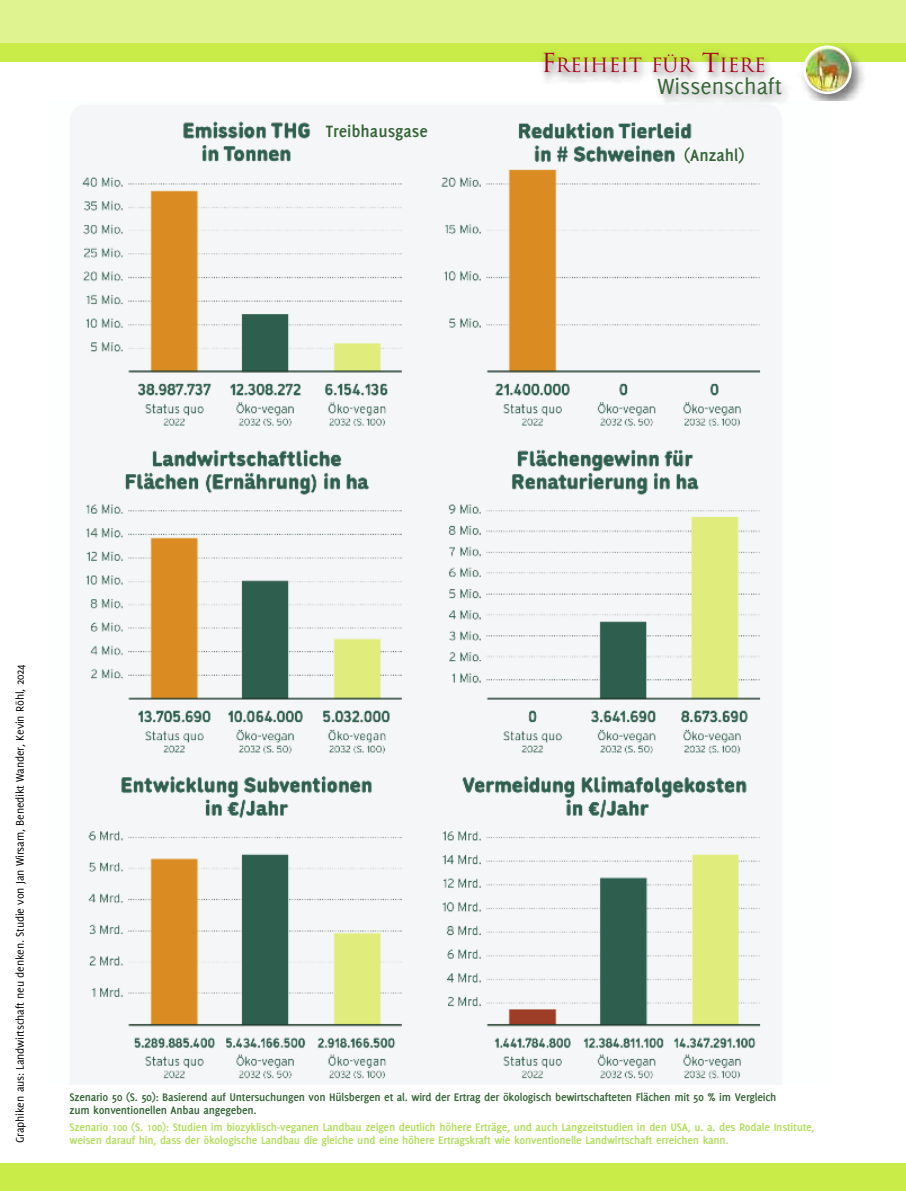
<style>
.page{position:relative;width:906px;height:1191px;background:#fff}
.page>*{position:absolute;margin:0;border:0;box-sizing:border-box;transform-origin:0 0}
.t1{font:24px "Delicious";color:#376538}
.t2{font:19.2px "Trajan";color:#aa0019}
.t3{font:700 18px "Delicious";color:#376538}
.t4{font:700 12px/13.5px "Delicious";letter-spacing:-.02em;color:#b2dd5c}
.t5{font:700 12px/13.5px "Delicious";letter-spacing:-.02em;color:#376538}
.t6{font:12px "Delicious";letter-spacing:-.02em;color:#000006}
.s1{font-size:25.5px}
</style>
<div class="page">
<div style="left:0;top:1163px;width:906px;height:28px;background:#c9ec48"></div>
<div style="left:0;top:0;width:906px;height:44px;background:#dff391"></div>
<div style="left:0;top:43px;width:906px;height:18px;background:#c9ec48"></div>
<img style="left:496px;top:52px;width:300px;height:14px">
<img style="left:796px;top:53px;width:75px;height:48px">
<img style="left:803px;top:45px;width:48px;height:49px">
<img style="left:81px;top:121px;width:680px;height:959px">
<img style="left:218px;top:66px;width:589px;height:69px">
<h3 class="t3" style="left:326px;top:125px;width:104px">Treibhausgase</h3>
<h2 class="t2" style="left:541px;top:54px;width:226px"><span class="s1">F</span>REIHEIT FÜR <span class="s1">T</span>IERE</h2>
<h1 class="t1" style="left:657px;top:77px;width:126px">Wissenschaft</h1>
<h3 class="t3" style="left:684px;top:149px;width:62px">(Anzahl)</h3>
<p class="t6" style="left:15px;top:1142px;width:480px;rotate:-90deg">Graphiken aus: Landwirtschaft neu denken. Studie von Jan Wirsam, Benedikt Wander, Kevin Röhl, 2024</p>
<p class="t5" style="left:70px;top:1091px;width:708px">Szenario 50 (S. 50): Basierend auf Untersuchungen von Hülsbergen et al. wird der Ertrag der ökologisch bewirtschafteten Flächen mit 50 % im Vergleich zum konventionellen Anbau angegeben.</p>
<p class="t4" style="left:70px;top:1121px;width:746px">Szenario 100 (S. 100): Studien im biozyklisch-veganen Landbau zeigen deutlich höhere Erträge, und auch Langzeitstudien in den USA, u. a. des Rodale Institute, weisen darauf hin, dass der ökologische Landbau die gleiche und eine höhere Ertragskraft wie konventionelle Landwirtschaft erreichen kann.</p>
</div>
